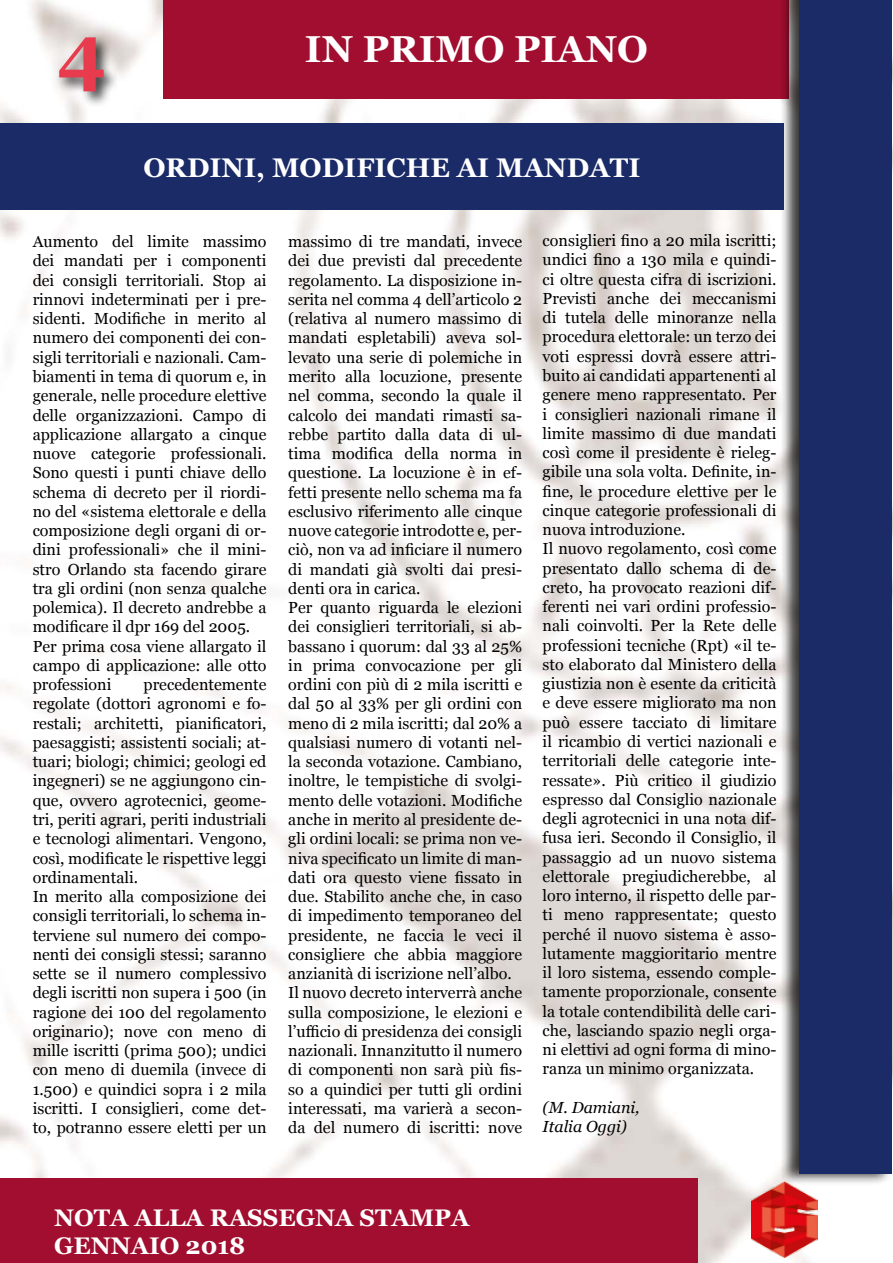
<style>
.page{position:relative;width:893px;height:1263px;background:#fff}
.page>*{position:absolute;margin:0;border:0;box-sizing:border-box;transform-origin:0 0}
.t1{font:700 75px "Georgia";color:#e83c4e}
.t2{font:700 37.5px "Georgia";color:#fff}
.t3{font:700 27px "Georgia";color:#fff}
.t4{font:700 24px/28.8px "Georgia";color:#fff}
.t5{font:16.05px/19.2px "Georgia";color:#000}
.t6{font:italic 16.05px/19.2px "Georgia";color:#000}
</style>
<div class="page">
<img style="left:0;top:0;width:818px;height:1263px">
<div style="left:164px;top:0;width:625px;height:99px;background:#a10e2f"></div>
<div style="left:780px;top:0;width:113px;height:1186px;background:#000;opacity:.75"></div>
<div style="left:799px;top:0;width:93px;height:1173px;background:#1a2b68"></div>
<img style="left:751px;top:1181px;width:66px;height:77px">
<div style="left:0;top:1178px;width:697px;height:85px;background:#a10e2f"></div>
<div style="left:56px;top:34px;width:64px;height:74px;background:#000;opacity:.75"></div>
<div style="left:0;top:123px;width:784px;height:87px;background:#1a2b68"></div>
<h1 class="t1" style="left:57px;top:-5px;width:50px">4</h1>
<h2 class="t2" style="left:305px;top:21px;width:344px">IN PRIMO PIANO</h2>
<h3 class="t3" style="left:143px;top:147px;width:498px">ORDINI, MODIFICHE AI MANDATI</h3>
<p class="t5" style="left:33px;top:231px;width:235px">Aumento del limite massimo dei mandati per i componenti dei consigli territoriali. Stop ai rinnovi indeterminati per i pre&shy;sidenti. Modifiche in merito al numero dei componenti dei con&shy;sigli territoriali e nazionali. Cam&shy;biamenti in tema di quorum e, in generale, nelle procedure elettive delle organizzazioni. Campo di applicazione allargato a cinque nuove categorie professionali.<br>Sono questi i punti chiave dello schema di decreto per il riordi&shy;no del «sistema elettorale e della composizione degli organi di or&shy;dini professionali» che il mini&shy;stro Orlando sta facendo girare tra gli ordini (non senza qualche polemica). Il decreto andrebbe a modificare il dpr 169 del 2005.<br>Per prima cosa viene allargato il campo di applicazione: alle otto professioni</p>
<p class="t5" style="left:33px;top:674px;width:235px;text-indent:111px">precedentemente regolate (dottori agronomi e fo&shy;restali; architetti, pianificatori, paesaggisti; assistenti sociali; at&shy;tuari; biologi; chimici; geologi ed ingegneri) se ne aggiungono cin&shy;que, ovvero agrotecnici, geome&shy;tri, periti agrari, periti industriali e tecnologi alimentari. Vengono, così, modificate le rispettive leggi ordinamentali.<br>In merito alla composizione dei consigli territoriali, lo schema in&shy;terviene sul numero dei compo&shy;nenti dei consigli stessi; saranno sette se il numero complessivo degli iscritti non supera i 500 (in ragione dei 100 del regolamento originario); nove con meno di mille iscritti (prima 500); undici con meno di duemila (invece di<br>1.500) e quindici sopra i 2 mila iscritti. I consiglieri, come det&shy;to, potranno essere eletti per un</p>
<p class="t5" style="left:288px;top:231px;width:235px">massimo di tre mandati, invece dei due previsti dal precedente regolamento. La disposizione in&shy;serita nel comma 4 dell’articolo 2 (relativa al numero massimo di mandati espletabili) aveva sol&shy;levato una serie di polemiche in merito alla locuzione, presente nel comma, secondo la quale il calcolo dei mandati rimasti sa&shy;rebbe partito dalla data di ul&shy;tima modifica della norma in questione. La locuzione è in ef&shy;fetti presente nello schema ma fa esclusivo riferimento alle cinque nuove categorie introdotte e, per&shy;ciò, non va ad inficiare il numero di mandati già svolti dai presi&shy;denti ora in carica.<br>Per quanto riguarda le elezioni dei consiglieri territoriali, si ab&shy;bassano i quorum: dal 33 al 25% in prima convocazione per gli ordini con più di 2 mila iscritti e dal 50 al 33% per gli ordini con meno di 2 mila iscritti; dal 20% a qualsiasi numero di votanti nel&shy;la seconda votazione. Cambiano, inoltre, le tempistiche di svolgi&shy;mento delle votazioni. Modifiche anche in merito al presidente de&shy;gli ordini locali: se prima non ve&shy;niva specificato un limite di man&shy;dati ora questo viene fissato in due. Stabilito anche che, in caso di impedimento temporaneo del presidente, ne faccia le veci il consigliere che abbia maggiore anzianità di iscrizione nell’albo.<br>Il nuovo decreto interverrà anche sulla composizione, le elezioni e l’ufficio di presidenza dei consigli nazionali. Innanzitutto il numero di componenti non sarà più fis&shy;so a quindici per tutti gli ordini interessati, ma varierà a secon&shy;da del numero di iscritti: nove</p>
<p class="t5" style="left:543px;top:230px;width:235px">consiglieri fino a 20 mila iscritti; undici fino a 130 mila e quindi&shy;ci oltre questa cifra di iscrizioni.<br>Previsti anche dei meccanismi di tutela delle minoranze nella procedura elettorale: un terzo dei voti espressi dovrà essere attri&shy;buito ai candidati appartenenti al genere meno rappresentato. Per i consiglieri nazionali rimane il limite massimo di due mandati così come il presidente è rieleg&shy;gibile una sola volta. Definite, in&shy;fine, le procedure elettive per le cinque categorie professionali di nuova introduzione.<br>Il nuovo regolamento, così come presentato dallo schema di de&shy;creto, ha provocato reazioni dif&shy;ferenti nei vari ordini professio&shy;nali coinvolti. Per la Rete delle professioni tecniche (Rpt) «il te&shy;sto elaborato dal Ministero della giustizia non è esente da criticità e deve essere migliorato ma non può essere tacciato di limitare il ricambio di vertici nazionali e territoriali delle categorie inte&shy;ressate». Più critico il giudizio espresso dal Consiglio nazionale degli agrotecnici in una nota dif&shy;fusa ieri. Secondo il Consiglio, il passaggio ad un nuovo sistema elettorale pregiudicherebbe, al loro interno, il rispetto delle par&shy;ti meno rappresentate; questo perché il nuovo sistema è asso&shy;lutamente maggioritario mentre il loro sistema, essendo comple&shy;tamente proporzionale, consente la totale contendibilità delle cari&shy;che, lasciando spazio negli orga&shy;ni elettivi ad ogni forma di mino&shy;ranza un minimo organizzata.</p>
<p class="t6" style="left:543px;top:1097px;width:98px">(M. Damiani,<br>Italia Oggi)</p>
<h3 class="t4" style="left:54px;top:1201px;width:417px">NOTA ALLA RASSEGNA STAMPA<br>GENNAIO 2018</h3>
</div>
